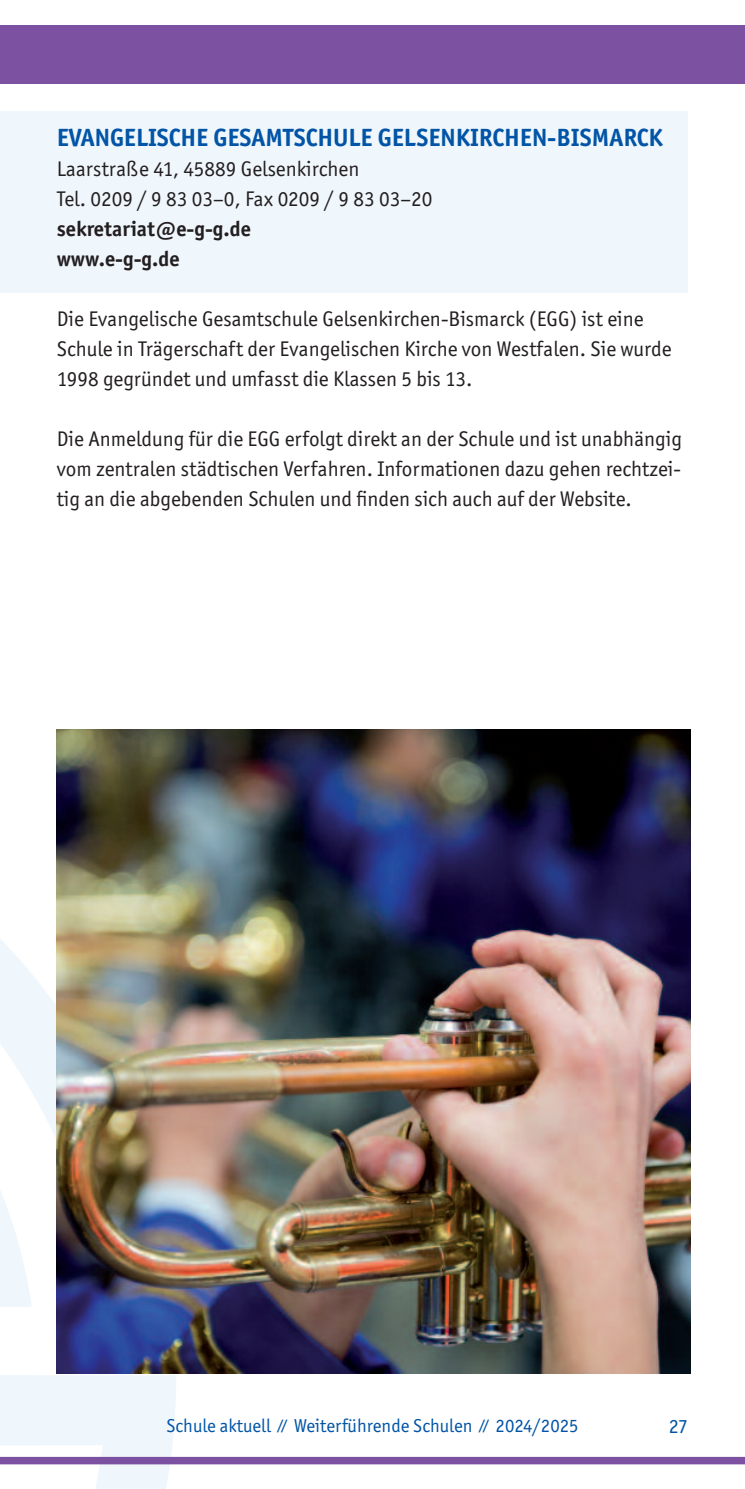
<style>
.page{position:relative;width:745px;height:1489px;background:#fff}
.page>*{position:absolute;margin:0;border:0;box-sizing:border-box;transform-origin:0 0}
.t1{font:700 25px "Officina Sans ITC Std";color:#0154a6}
.t2{font:21.25px/30px "Officina Sans ITC Std";color:#231f20}
.t3{font:700 21.25px/30px "Officina Sans ITC Std";color:#231f20}
.t4{font:20px "Officina Sans ITC Std";color:#0154a6}
.t5{font:18.75px "Officina Sans ITC Std";color:#0154a6}
</style>
<div class="page">
<svg style="left:0;top:744px;width:176px;height:744px"></svg>
<div style="left:0;top:25px;width:744px;height:58px;background:#7c51a1"></div>
<div style="left:0;top:1456px;width:744px;height:8px;background:#7c51a1"></div>
<div style="left:0;top:112px;width:686px;height:181px;background:#f0f7fc"></div>
<img style="left:57px;top:729px;width:633px;height:643px">
<p class="t1" style="left:57px;top:129px;width:607px">EVANGELISCHE GESAMTSCHULE GELSENKIRCHEN-BISMARCK</p>
<p class="t2" style="left:57px;top:156px;width:377px">Laarstraße 41, 45889 Gelsenkirchen<br>Tel. 0209 / 9 83 03–0, Fax 0209 / 9 83 03–20</p>
<p class="t3" style="left:57px;top:216px;width:196px">sekretariat@e-g-g.de www.e-g-g.de</p>
<p class="t2" style="left:57px;top:306px;width:616px">Die Evangelische Gesamtschule Gelsenkirchen-Bismarck (EGG) ist eine<br>Schule in Trägerschaft der Evangelischen Kirche von Westfalen. Sie wurde<br>1998 gegründet und umfasst die Klassen 5 bis 13.</p>
<p class="t2" style="left:57px;top:426px;width:626px;text-align:justify">Die Anmeldung für die EGG erfolgt direkt an der Schule und ist unabhängig vom zentralen städtischen Verfahren. Informationen dazu gehen rechtzei&shy;tig an die abgebenden Schulen und finden sich auch auf der Website.</p>
<p class="t5" style="left:166px;top:1418px;width:413px">Schule aktuell ⁄⁄ Weiterführende Schulen ⁄⁄ 2024/2025</p>
<p class="t4" style="left:668px;top:1418px;width:21px">27</p>
</div>
